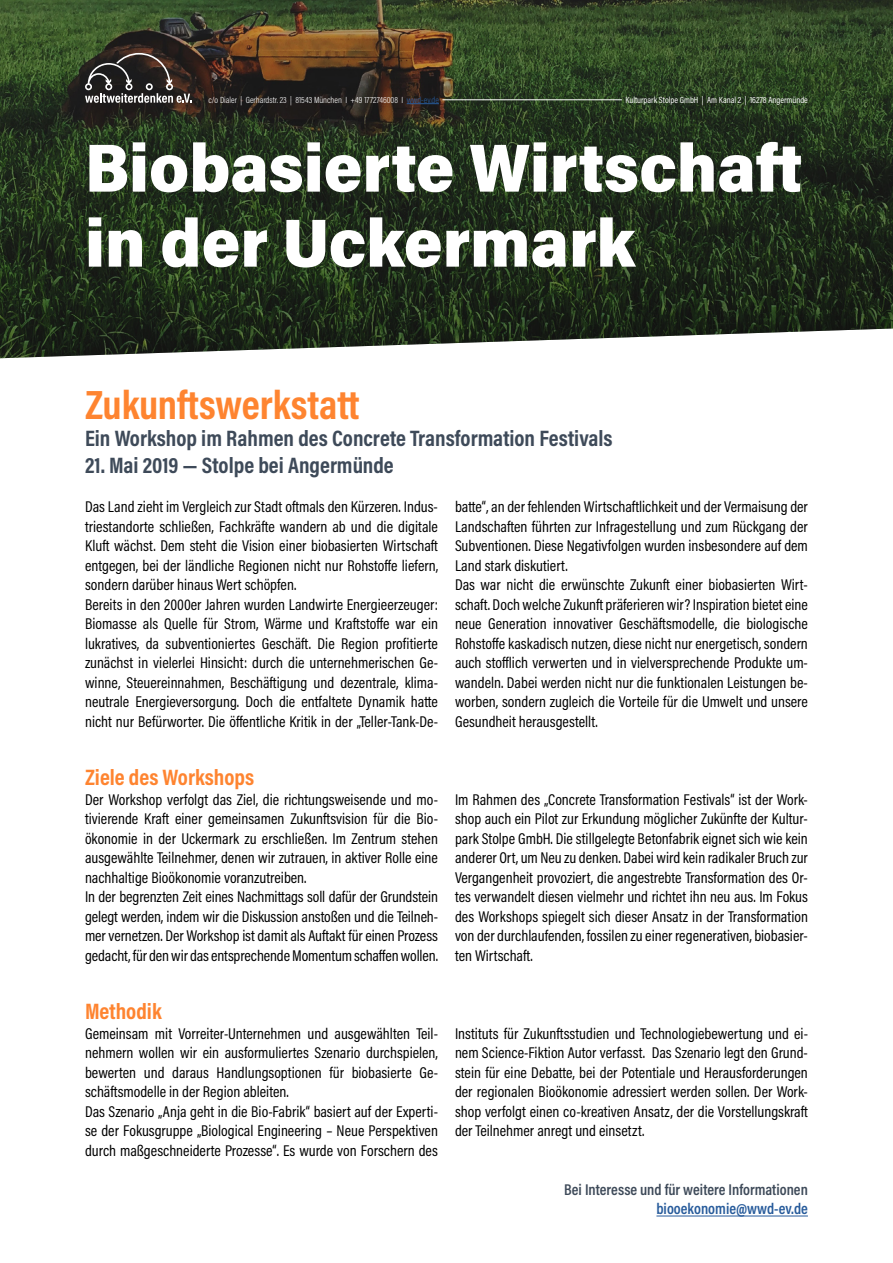
<style>
.page{position:relative;width:893px;height:1263px;background:#fff}
.page>*{position:absolute;margin:0;border:0;box-sizing:border-box;transform-origin:0 0}
.t1{font:900 68.25px/75px "Acumin Pro Semi Cond";color:#fff}
.t2{font:700 41.25px "Acumin Pro Cond";color:#fe8430}
.t3{font:700 22.5px "Acumin Pro Cond";color:#3e4a59}
.t4{font:700 22.5px "Acumin Pro Cond";color:#fe8430}
.t5{font:15.75px/19.5px "Acumin Pro Cond";color:#000}
.t6{font:600 15.75px "Acumin Pro Cond";color:#3e4a59}
.t7{font:600 15.75px "Acumin Pro Cond";color:#275b9b}
.t8{font:300 9px "Acumin Pro Cond";color:#fff}
.t9{font:9px "Acumin Pro Cond";color:#fff}
.s1{color:#275b9b}
</style>
<div class="page">
<svg style="left:0;top:0;width:893px;height:358px;background:#313d27"></svg>
<svg style="left:85px;top:53px;width:106px;height:50px;background:#494441"></svg>
<hr style="left:407px;top:103px;width:32px;height:1px;background:#275b9b">
<hr style="left:442px;top:100px;width:180px;height:1px;background:#fff">
<hr style="left:656px;top:1216px;width:152px;height:1px;background:#275b9b">
<p class="t8" style="left:208px;top:94px;width:232px">c/o Dialer | Gerhardstr. 23 | 81543 München I +49 1772746008 I <span class="s1">wwd-ev.de</span></p>
<p class="t9" style="left:625px;top:94px;width:184px">Kulturpark Stolpe GmbH | Am Kanal 2 | 16278 Angermünde</p>
<h1 class="t1" style="left:85px;top:127px;width:719px">Biobasierte Wirtschaft in der Uckermark</h1>
<h2 class="t2" style="left:85px;top:378px;width:276px">Zukunftswerkstatt</h2>
<h3 class="t3" style="left:85px;top:424px;width:529px">Ein Workshop im Rahmen des Concrete Transformation Festivals</h3>
<h3 class="t3" style="left:85px;top:451px;width:310px">21. Mai 2019 — Stolpe bei Angermünde</h3>
<p class="t5" style="left:85px;top:497px;width:354px">Das Land zieht im Vergleich zur Stadt oftmals den Kürzeren. Indus&shy;triestandorte schließen, Fachkräfte wandern ab und die digitale Kluft wächst. Dem steht die Vision einer biobasierten Wirtschaft entgegen, bei der ländliche Regionen nicht nur Rohstoffe liefern, sondern darüber hinaus Wert schöpfen.<br>Bereits in den 2000er Jahren wurden Landwirte Energieerzeuger:<br>Biomasse als Quelle für Strom, Wärme und Kraftstoffe war ein lukratives, da subventioniertes Geschäft. Die Region profitierte zunächst in vielerlei Hinsicht: durch die unternehmerischen Ge&shy;winne, Steuereinnahmen, Beschäftigung und dezentrale, klima&shy;neutrale Energieversorgung. Doch die entfaltete Dynamik hatte nicht nur Befürworter. Die öffentliche Kritik in der „Teller-Tank-De-</p>
<p class="t5" style="left:455px;top:497px;width:354px">batte“, an der fehlenden Wirtschaftlichkeit und der Vermaisung der Landschaften führten zur Infragestellung und zum Rückgang der Subventionen. Diese Negativfolgen wurden insbesondere auf dem Land stark diskutiert.<br>Das war nicht die erwünschte Zukunft einer biobasierten Wirt&shy;schaft. Doch welche Zukunft präferieren wir? Inspiration bietet eine neue Generation innovativer Geschäftsmodelle, die biologische Rohstoffe kaskadisch nutzen, diese nicht nur energetisch, sondern auch stofflich verwerten und in vielversprechende Produkte um&shy;wandeln. Dabei werden nicht nur die funktionalen Leistungen be&shy;worben, sondern zugleich die Vorteile für die Umwelt und unsere Gesundheit herausgestellt.</p>
<h3 class="t4" style="left:85px;top:763px;width:171px">Ziele des Workshops</h3>
<p class="t5" style="left:85px;top:789px;width:354px">Der Workshop verfolgt das Ziel, die richtungsweisende und mo&shy;tivierende Kraft einer gemeinsamen Zukunftsvision für die Bio&shy;ökonomie in der Uckermark zu erschließen. Im Zentrum stehen ausgewählte Teilnehmer, denen wir zutrauen, in aktiver Rolle eine nachhaltige Bioökonomie voranzutreiben.<br>In der begrenzten Zeit eines Nachmittags soll dafür der Grundstein gelegt werden, indem wir die Diskussion anstoßen und die Teilneh&shy;mer vernetzen. Der Workshop ist damit als Auftakt für einen Prozess gedacht, für den wir das entsprechende Momentum schaffen wollen.</p>
<p class="t5" style="left:455px;top:789px;width:354px;text-align:justify">Im Rahmen des „Concrete Transformation Festivals“ ist der Work&shy;shop auch ein Pilot zur Erkundung möglicher Zukünfte der Kultur&shy;park Stolpe GmbH. Die stillgelegte Betonfabrik eignet sich wie kein anderer Ort, um Neu zu denken. Dabei wird kein radikaler Bruch zur Vergangenheit provoziert, die angestrebte Transformation des Or&shy;tes verwandelt diesen vielmehr und richtet ihn neu aus. Im Fokus des Workshops spiegelt sich dieser Ansatz in der Transformation von der durchlaufenden, fossilen zu einer regenerativen, biobasier&shy;ten Wirtschaft.</p>
<h3 class="t4" style="left:85px;top:997px;width:78px">Methodik</h3>
<p class="t5" style="left:85px;top:1023px;width:354px">Gemeinsam mit Vorreiter-Unternehmen und ausgewählten Teil&shy;nehmern wollen wir ein ausformuliertes Szenario durchspielen, bewerten und daraus Handlungsoptionen für biobasierte Ge&shy;schäftsmodelle in der Region ableiten.<br>Das Szenario „Anja geht in die Bio-Fabrik“ basiert auf der Experti&shy;se der Fokusgruppe „Biological Engineering – Neue Perspektiven durch maßgeschneiderte Prozesse“. Es wurde von Forschern des</p>
<p class="t5" style="left:455px;top:1023px;width:354px;text-align:justify">Instituts für Zukunftsstudien und Technologiebewertung und ei&shy;nem Science-Fiktion Autor verfasst. Das Szenario legt den Grund&shy;stein für eine Debatte, bei der Potentiale und Herausforderungen der regionalen Bioökonomie adressiert werden sollen. Der Work&shy;shop verfolgt einen co-kreativen Ansatz, der die Vorstellungskraft der Teilnehmer anregt und einsetzt.</p>
<p class="t6" style="left:564px;top:1179px;width:245px">Bei Interesse und für weitere Informationen</p>
<p class="t7" style="left:656px;top:1199px;width:153px">biooekonomie@wwd-ev.de</p>
</div>
